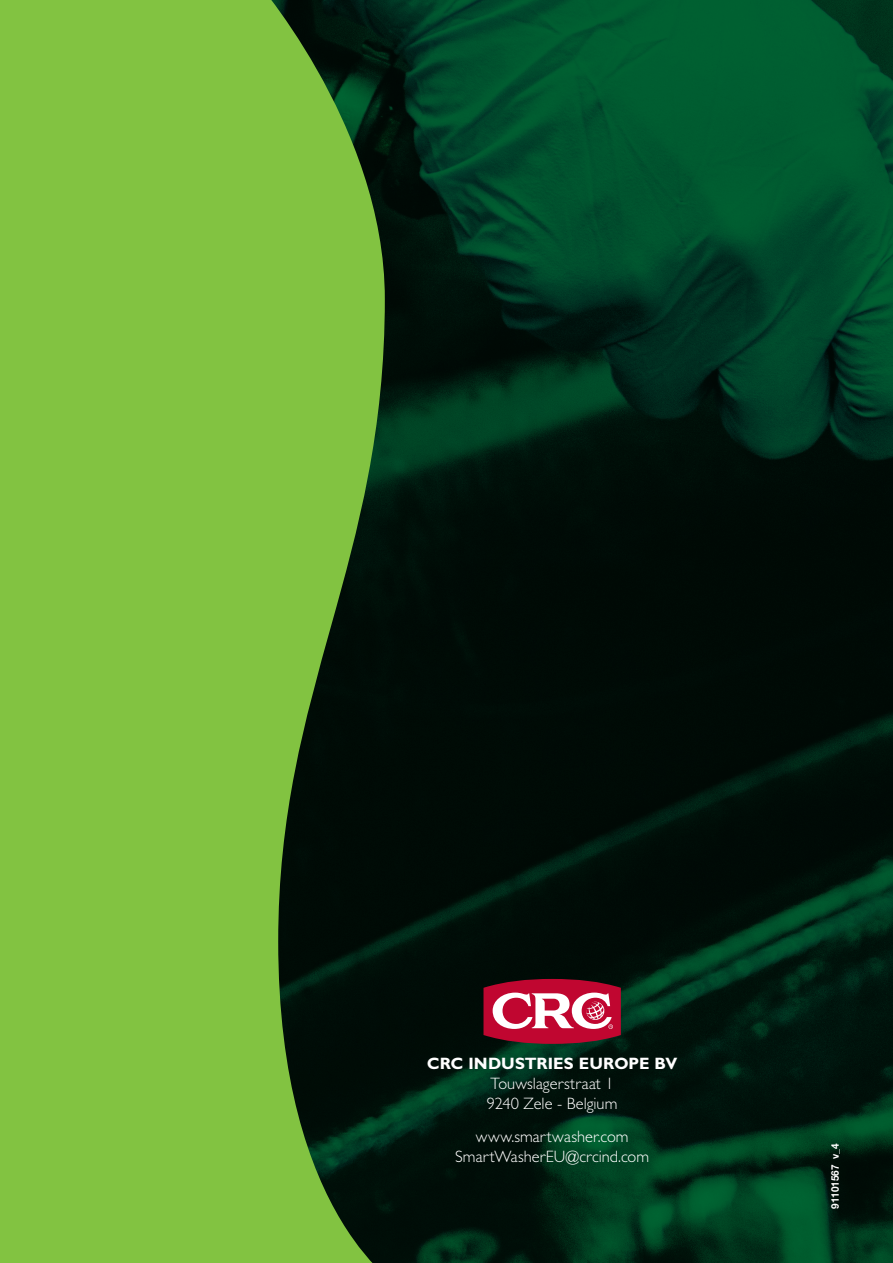
<style>
.page{position:relative;width:893px;height:1263px;background:#fff}
.page>*{position:absolute;margin:0;border:0;box-sizing:border-box;transform-origin:0 0}
.t1{font:300 16.5px/19.8px "Gill Sans MT Pro";color:#fff}
.t2{font:700 16.5px "Gill Sans MT Pro";letter-spacing:.005em;color:#fff}
.t3{font:700 10.5px "Helvetica Neue LT Std";color:#fff;scale:.95 1}
</style>
<div class="page">
<img style="left:404px;top:0;width:489px;height:1263px">
<svg style="left:0;top:0;width:404px;height:1263px;background:#69a136"></svg>
<svg style="left:483px;top:979px;width:138px;height:65px"></svg>
<p class="t2" style="left:427px;top:1053px;width:252px">CRC INDUSTRIES EUROPE BV</p>
<p class="t1" style="left:487px;top:1073px;width:132px">Touwslagerstraat 1<br>9240 Zele - Belgium</p>
<p class="t1" style="left:455px;top:1126px;width:195px;text-align:center">www.smartwasher.com<br>SmartWasherEU@crcind.com</p>
<p class="t3" style="left:829px;top:1209px;width:71px;rotate:-90deg">91101567 v_4</p>
</div>
